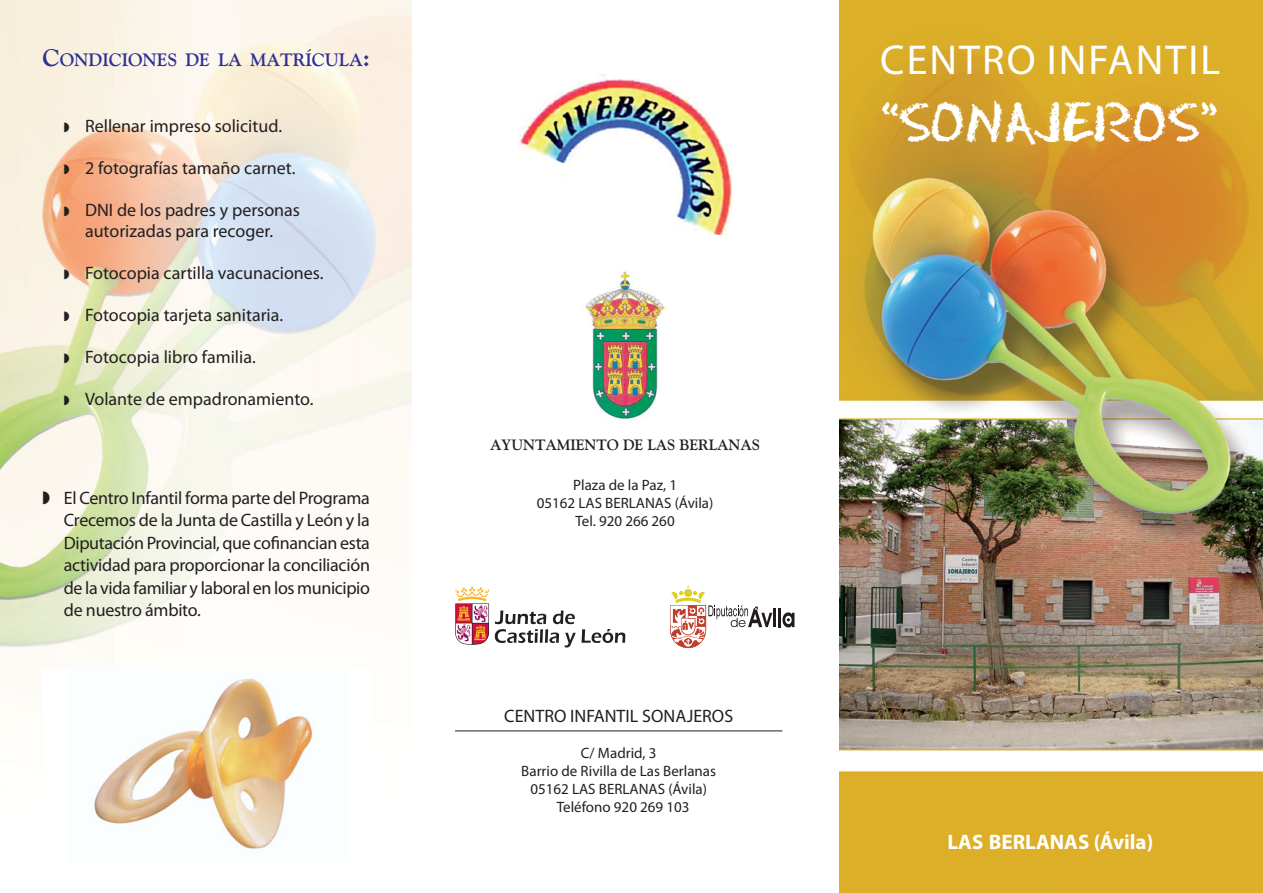
<style>
.page{position:relative;width:1263px;height:893px;background:#fff}
.page>*{position:absolute;margin:0;border:0;box-sizing:border-box;transform-origin:0 0}
.t1{font:45px "Chalk Dust Regular SWFTE";color:#fff}
.t2{font:42px "Myriad Pro";letter-spacing:.05em;color:#fff}
.t3{font:700 21px "Myriad Pro";color:#fff}
.t4{font:18px/22.5px "Myriad Pro";color:#231f20}
.t5{font:700 18px "Goudy Old Style BT";color:#2e3092}
.t6{font:15px/18px "Myriad Pro";color:#231f20;text-align:center}
.t7{font:700 15px "Goudy Old Style BT";color:#231f20}
.s1{font-size:24px}
</style>
<div class="page">
<img style="left:0;top:0;width:412px;height:649px">
<hr style="left:455px;top:730px;width:327px;height:1px;background:#231f20">
<img style="left:839px;top:0;width:424px;height:893px">
<img style="left:585px;top:271px;width:80px;height:148px">
<img style="left:92px;top:678px;width:223px;height:172px">
<img style="left:519px;top:75px;width:212px;height:160px">
<svg style="left:455px;top:586px;width:34px;height:59px"></svg>
<svg style="left:495px;top:610px;width:130px;height:37px"></svg>
<svg style="left:670px;top:586px;width:124px;height:62px"></svg>
<svg style="left:64px;top:122px;width:5px;height:10px"></svg>
<svg style="left:64px;top:164px;width:5px;height:10px"></svg>
<svg style="left:64px;top:206px;width:5px;height:10px"></svg>
<svg style="left:64px;top:269px;width:5px;height:10px"></svg>
<svg style="left:64px;top:311px;width:5px;height:10px"></svg>
<svg style="left:64px;top:353px;width:5px;height:10px"></svg>
<svg style="left:64px;top:395px;width:5px;height:10px"></svg>
<svg style="left:43px;top:491px;width:7px;height:13px"></svg>
<p class="t5" style="left:43px;top:53px;width:329px"><span class="s1">C</span>ONDICIONES DE LA MATRÍCULA<span class="s1">:</span></p>
<p class="t4" style="left:85px;top:115px;width:198px">Rellenar impreso solicitud.</p>
<p class="t4" style="left:85px;top:157px;width:212px">2 fotografías tamaño carnet.</p>
<p class="t4" style="left:85px;top:200px;width:216px;line-height:21px">DNI de los padres y personas autorizadas para recoger.</p>
<p class="t4" style="left:85px;top:262px;width:240px">Fotocopia cartilla vacunaciones.</p>
<p class="t4" style="left:85px;top:304px;width:200px">Fotocopia tarjeta sanitaria.</p>
<p class="t4" style="left:85px;top:346px;width:172px">Fotocopia libro familia.</p>
<p class="t4" style="left:85px;top:388px;width:230px">Volante de empadronamiento.</p>
<p class="t4" style="left:64px;top:487px;width:308px;text-align:justify">El Centro Infantil forma parte del Programa Crecemos de la Junta de Castilla y León y la Diputación Provincial, que cofinancian esta actividad para proporcionar la conciliación de la vida familiar y laboral en los municipio de nuestro ámbito.</p>
<p class="t7" style="left:490px;top:439px;width:272px">AYUNTAMIENTO DE LAS BERLANAS</p>
<p class="t6" style="left:537px;top:477px;width:178px">Plaza de la Paz, 1<br>05162 LAS BERLANAS (Ávila)<br>Tel. 920 266 260</p>
<p class="t4" style="left:504px;top:706px;width:230px">CENTRO INFANTIL SONAJEROS</p>
<p class="t6" style="left:521px;top:745px;width:196px">C/ Madrid, 3<br>Barrio de Rivilla de Las Berlanas<br>05162 LAS BERLANAS (Ávila)<br>Teléfono 920 269 103</p>
<h2 class="t2" style="left:880px;top:44px;width:342px">CENTRO INFANTIL</h2>
<h1 class="t1" style="left:880px;top:100px;width:339px">“SONAJEROS”</h1>
<p class="t3" style="left:947px;top:829px;width:207px">LAS BERLANAS (Ávila)</p>
</div>
